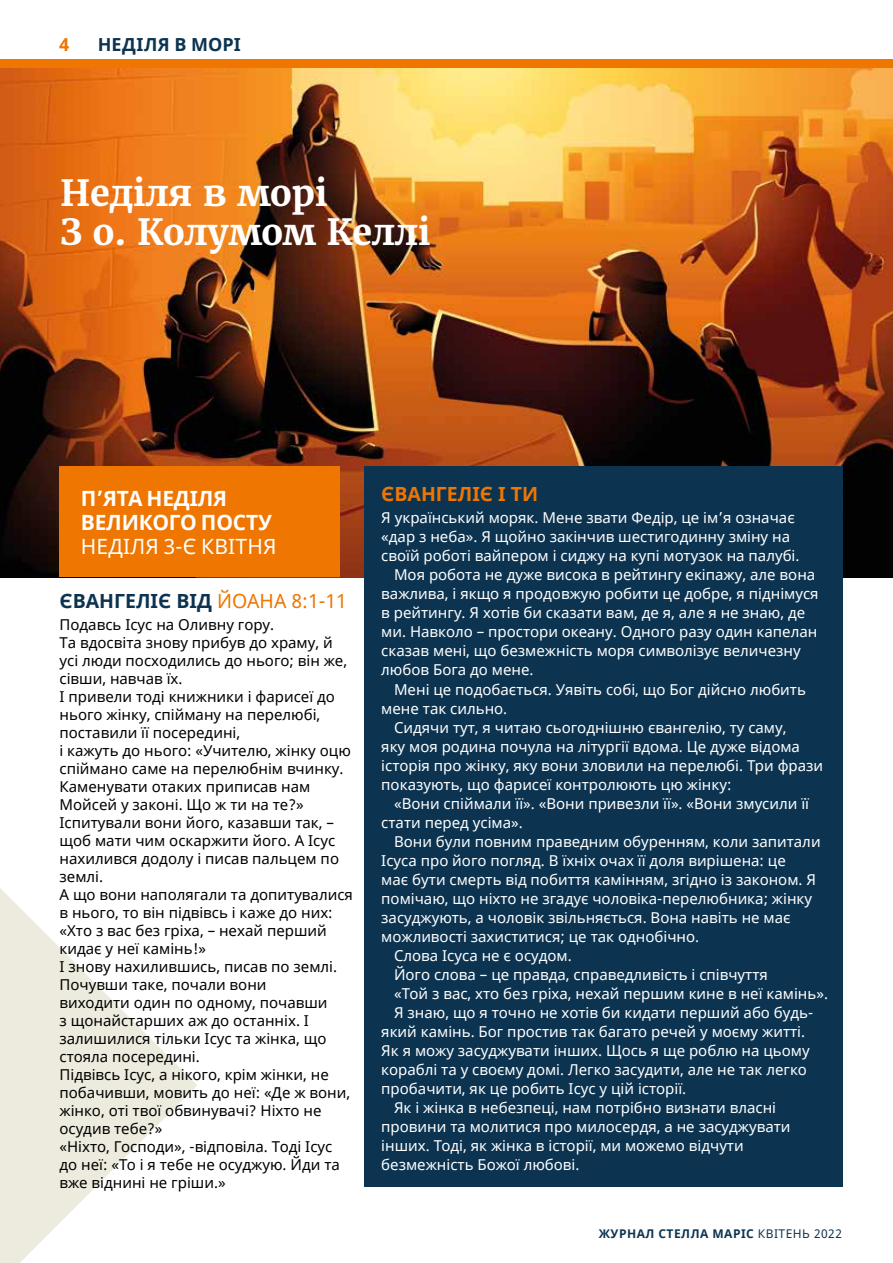
<style>
.page{position:relative;width:893px;height:1263px;background:#fff}
.page>*{position:absolute;margin:0;border:0;box-sizing:border-box;transform-origin:0 0}
.t1{font:700 36px/39px "Merriweather";letter-spacing:-.01em;color:#fff}
.t2{font:700 21px/24px "Noto Sans";letter-spacing:-.01em;color:#fff}
.t3{font:21px "Noto Sans";letter-spacing:.01em;color:#fff}
.t4{font:700 19.5px "Noto Sans";color:#0c3451}
.t5{font:700 19.5px "Noto Sans";color:#ee7601}
.t6{font:700 18px "Noto Sans";letter-spacing:.01em;color:#0c3451}
.t7{font:700 18px "Noto Sans";color:#ee7601}
.t8{font:15px "Noto Sans";color:#fff}
.t9{font:15px/18px "Noto Sans";color:#000}
.t10{font:700 12px "Noto Sans";letter-spacing:.04em;color:#0c3451}
.s1{font-weight:400;color:#ee7601}
.s2{font-weight:400}
</style>
<div class="page">
<hr style="left:892px;top:0;width:1px;height:1263px;background:#0c3451">
<svg style="left:0;top:888px;width:197px;height:375px"></svg>
<img style="left:0;top:68px;width:893px;height:509px">
<div style="left:364px;top:466px;width:479px;height:721px;background:#0c3451"></div>
<div style="left:60px;top:466px;width:280px;height:111px;background:#ee7601"></div>
<div style="left:0;top:60px;width:893px;height:8px;background:#ee7601"></div>
<p class="t7" style="left:60px;top:32px;width:11px">4</p>
<p class="t6" style="left:98px;top:32px;width:144px">НЕДІЛЯ В МОРІ</p>
<h1 class="t1" style="left:60px;top:173px;width:372px">Неділя в морі<br>З о. Колумом Келлі</h1>
<h2 class="t2" style="left:81px;top:487px;width:193px">П’ЯТА НЕДІЛЯ<br>ВЕЛИКОГО ПОСТУ</h2>
<h2 class="t3" style="left:81px;top:532px;width:197px">НЕДІЛЯ 3-Є КВІТНЯ</h2>
<h3 class="t4" style="left:60px;top:587px;width:289px">ЄВАНГЕЛІЄ ВІД <span class="s1">ЙОАНА 8:1-11</span></h3>
<p class="t9" style="left:60px;top:616px;width:295px">Подавсь Ісус на Оливну гору.<br>Та вдосвіта знову прибув до храму, й усі люди посходились до нього; він же, сівши, навчав їх.<br>І привели тоді книжники і фарисеї до нього жінку, спійману на перелюбі, поставили її посередині,<br>і кажуть до нього: «Учителю, жінку оцю спіймано саме на перелюбнім вчинку.<br>Каменувати отаких приписав нам<br>Мойсей у законі. Що ж ти на те?»<br>Іспитували вони його, казавши так, – щоб мати чим оскаржити його. А Ісус нахилився додолу і писав пальцем по землі.<br>А що вони наполягали та допитувалися в нього, то він підвівсь і каже до них: «Хто з вас без гріха, – нехай перший кидає у неї камінь!»<br>І знову нахилившись, писав по землі.<br>Почувши таке, почали вони<br>виходити один по одному, почавши<br>з щонайстарших аж до останніх. І залишилися тільки Ісус та жінка, що стояла посередині.<br>Підвівсь Ісус, а нікого, крім жінки, не побачивши, мовить до неї: «Де ж вони, жінко, оті твої обвинувачі? Ніхто не осудив тебе?»<br>«Ніхто, Господи», -відповіла. Тоді Ісус до неї: «То і я тебе не осуджую. Йди та вже віднині не гріши.»</p>
<h3 class="t5" style="left:381px;top:480px;width:158px">ЄВАНГЕЛІЄ І ТИ</h3>
<p class="t8" style="left:381px;top:508px;width:415px">Я український моряк. Мене звати Федір, це ім’я означає</p>
<p class="t8" style="left:381px;top:527px;width:410px">«дар з неба». Я щойно закінчив шестигодинну зміну на</p>
<p class="t8" style="left:381px;top:546px;width:420px">своїй роботі вайпером і сиджу на купі мотузок на палубі.</p>
<p class="t8" style="left:394px;top:565px;width:423px">Моя робота не дуже висока в рейтингу екіпажу, але вона</p>
<p class="t8" style="left:381px;top:584px;width:439px">важлива, і якщо я продовжую робити це добре, я піднімуся</p>
<p class="t8" style="left:381px;top:603px;width:425px">в рейтингу. Я хотів би сказати вам, де я, але я не знаю, де</p>
<p class="t8" style="left:381px;top:622px;width:438px">ми. Навколо – простори океану. Одного разу один капелан</p>
<p class="t8" style="left:381px;top:641px;width:421px">сказав мені, що безмежність моря символізує величезну</p>
<p class="t8" style="left:381px;top:660px;width:154px">любов Бога до мене.</p>
<p class="t8" style="left:394px;top:679px;width:413px">Мені це подобається. Уявіть собі, що Бог дійсно любить</p>
<p class="t8" style="left:381px;top:698px;width:128px">мене так сильно.</p>
<p class="t8" style="left:394px;top:717px;width:394px">Сидячи тут, я читаю сьогоднішню євангелію, ту саму,</p>
<p class="t8" style="left:381px;top:736px;width:420px">яку моя родина почула на літургії вдома. Це дуже відома</p>
<p class="t8" style="left:381px;top:755px;width:443px">історія про жінку, яку вони зловили на перелюбі. Три фрази</p>
<p class="t8" style="left:381px;top:774px;width:352px">показують, що фарисеї контролюють цю жінку:</p>
<p class="t8" style="left:394px;top:793px;width:417px">«Вони спіймали її». «Вони привезли її». «Вони змусили її</p>
<p class="t8" style="left:381px;top:812px;width:143px">стати перед усіма».</p>
<p class="t8" style="left:394px;top:831px;width:428px">Вони були повним праведним обуренням, коли запитали</p>
<p class="t8" style="left:381px;top:850px;width:406px">Ісуса про його погляд. В їхніх очах її доля вирішена: це</p>
<p class="t8" style="left:381px;top:869px;width:436px">має бути смерть від побиття камінням, згідно із законом. Я</p>
<p class="t8" style="left:381px;top:888px;width:432px">помічаю, що ніхто не згадує чоловіка-перелюбника; жінку</p>
<p class="t8" style="left:381px;top:907px;width:411px">засуджують, а чоловік звільняється. Вона навіть не має</p>
<p class="t8" style="left:381px;top:926px;width:319px">можливості захиститися; це так однобічно.</p>
<p class="t8" style="left:394px;top:945px;width:179px">Слова Ісуса не є осудом.</p>
<p class="t8" style="left:394px;top:964px;width:375px">Його слова – це правда, справедливість і співчуття</p>
<p class="t8" style="left:394px;top:983px;width:436px">«Той з вас, хто без гріха, нехай першим кине в неї камінь».</p>
<p class="t8" style="left:394px;top:1002px;width:421px">Я знаю, що я точно не хотів би кидати перший або будь-</p>
<p class="t8" style="left:381px;top:1021px;width:425px">який камінь. Бог простив так багато речей у моєму житті.</p>
<p class="t8" style="left:381px;top:1040px;width:430px">Як я можу засуджувати інших. Щось я ще роблю на цьому</p>
<p class="t8" style="left:381px;top:1059px;width:427px">кораблі та у своєму домі. Легко засудити, але не так легко</p>
<p class="t8" style="left:381px;top:1078px;width:306px">пробачити, як це робить Ісус у цій історії.</p>
<p class="t8" style="left:394px;top:1097px;width:384px">Як і жінка в небезпеці, нам потрібно визнати власні</p>
<p class="t8" style="left:381px;top:1116px;width:411px">провини та молитися про милосердя, а не засуджувати</p>
<p class="t8" style="left:381px;top:1135px;width:364px">інших. Тоді, як жінка в історії, ми можемо відчути</p>
<p class="t8" style="left:381px;top:1154px;width:200px">безмежність Божої любові.</p>
<p class="t10" style="left:599px;top:1225px;width:245px">ЖУРНАЛ СТЕЛЛА МАРІС <span class="s2">КВІТЕНЬ 2022</span></p>
</div>
